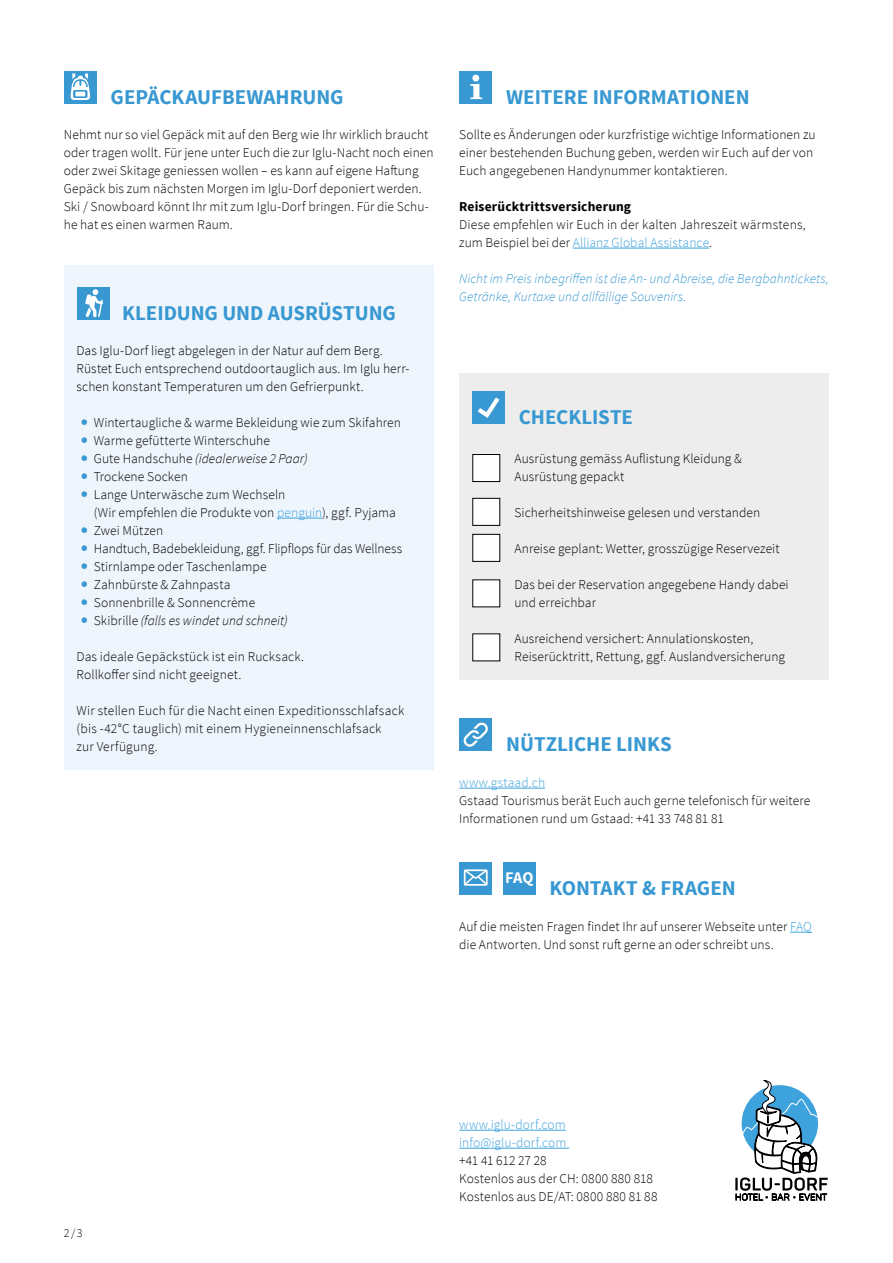
<style>
.page{position:relative;width:893px;height:1263px;background:#fff}
.page>*{position:absolute;margin:0;border:0;box-sizing:border-box;transform-origin:0 0}
.t1{font:700 30px "Source Sans Pro";color:#3898d2}
.t2{font:700 21px "Source Sans Pro";letter-spacing:-.005em;color:#3898d2}
.t3{font:700 16.2px "Source Sans Pro";color:#fff}
.t4{font:300 13.5px/18px "Source Sans Pro";letter-spacing:.005em;color:#000}
.t5{font:italic 300 13.5px/18px "Source Sans Pro";color:#3898d2}
.t6{font:italic 300 13.5px "Source Sans Pro";color:#000}
.t7{font:300 13.5px/18px "Source Sans Pro";letter-spacing:.005em;color:#3ea3dc}
.t8{font:700 13.5px "Source Sans Pro";letter-spacing:.01em;color:#000}
.t9{font:300 12px "Source Sans Pro";color:#000}
.s1{font-style:normal}
.s2{color:#3ea3dc}
</style>
<div class="page">
<div style="left:64px;top:265px;width:370px;height:504px;background:#eff5fc"></div>
<div style="left:64px;top:71px;width:33px;height:33px;background:#3898d2"></div>
<div style="left:459px;top:373px;width:370px;height:306px;background:#ededed"></div>
<hr style="left:459px;top:788px;width:86px;height:1px;background:#3ea3dc">
<svg style="left:790px;top:932px;width:22px;height:1px"></svg>
<hr style="left:459px;top:1130px;width:107px;height:1px;background:#3ea3dc">
<hr style="left:459px;top:1148px;width:110px;height:1px;background:#3ea3dc">
<div style="left:459px;top:718px;width:33px;height:33px;background:#3898d2"></div>
<svg style="left:463px;top:722px;width:25px;height:25px"></svg>
<div style="left:459px;top:862px;width:33px;height:33px;background:#3898d2"></div>
<svg style="left:464px;top:869px;width:24px;height:17px"></svg>
<div style="left:503px;top:862px;width:33px;height:33px;background:#3898d2"></div>
<div style="left:472px;top:391px;width:33px;height:33px;background:#3898d2"></div>
<svg style="left:478px;top:397px;width:21px;height:21px"></svg>
<div style="left:473px;top:454px;width:27px;height:28px;background:#fff"></div>
<div style="left:472px;top:454px;width:28px;height:28px;border:1px solid #000"></div>
<div style="left:473px;top:498px;width:27px;height:27px;background:#fff"></div>
<div style="left:472px;top:498px;width:28px;height:28px;border:1px solid #000"></div>
<div style="left:473px;top:534px;width:27px;height:27px;background:#fff"></div>
<div style="left:472px;top:534px;width:28px;height:28px;border:1px solid #000"></div>
<div style="left:473px;top:580px;width:27px;height:27px;background:#fff"></div>
<div style="left:473px;top:634px;width:27px;height:27px;background:#fff"></div>
<svg style="left:71px;top:73px;width:19px;height:27px"></svg>
<hr style="left:277px;top:518px;width:45px;height:1px;background:#3ea3dc">
<div style="left:77px;top:287px;width:32px;height:33px;background:#3898d2"></div>
<svg style="left:85px;top:289px;width:18px;height:29px"></svg>
<hr style="left:573px;top:248px;width:136px;height:1px;background:#3ea3dc">
<div style="left:459px;top:71px;width:33px;height:33px;background:#3898d2"></div>
<div style="left:472px;top:75px;width:7px;height:7px;background:#fff;border-radius:50%"></div>
<svg style="left:470px;top:84px;width:12px;height:15px"></svg>
<svg style="left:735px;top:1080px;width:93px;height:121px"></svg>
<h2 class="t2" style="left:111px;top:83px;width:235px">GEPÄCKAUFBEWAHRUNG</h2>
<p class="t4" style="left:64px;top:126px;width:371px">Nehmt nur so viel Gepäck mit auf den Berg wie Ihr wirklich braucht oder tragen wollt. Für jene unter Euch die zur Iglu-Nacht noch einen oder zwei Skitage geniessen wollen – es kann auf eigene Haftung Gepäck bis zum nächsten Morgen im Iglu-Dorf deponiert werden.<br>Ski / Snowboard könnt Ihr mit zum Iglu-Dorf bringen. Für die Schu&shy;he hat es einen warmen Raum.</p>
<h2 class="t2" style="left:122px;top:299px;width:275px">KLEIDUNG UND AUSRÜSTUNG</h2>
<p class="t4" style="left:77px;top:342px;width:334px">Das Iglu-Dorf liegt abgelegen in der Natur auf dem Berg.<br>Rüstet Euch entsprechend outdoortauglich aus. Im Iglu herr&shy;schen konstant Temperaturen um den Gefrierpunkt.</p>
<h1 class="t1" style="left:77px;top:402px;width:17px">∙</h1>
<p class="t4" style="left:94px;top:414px;width:309px">Wintertaugliche &amp; warme Bekleidung wie zum Skifahren</p>
<h1 class="t1" style="left:77px;top:420px;width:17px">∙</h1>
<p class="t4" style="left:94px;top:432px;width:178px">Warme gefütterte Winterschuhe</p>
<h1 class="t1" style="left:77px;top:438px;width:17px">∙</h1>
<p class="t6" style="left:94px;top:450px;width:215px"><span class="s1">Gute Handschuhe</span> (idealerweise 2 Paar)</p>
<h1 class="t1" style="left:77px;top:456px;width:17px">∙</h1>
<p class="t4" style="left:94px;top:468px;width:96px">Trockene Socken</p>
<h1 class="t1" style="left:77px;top:474px;width:17px">∙</h1>
<p class="t4" style="left:94px;top:486px;width:304px">Lange Unterwäsche zum Wechseln<br>(Wir empfehlen die Produkte von <span class="s2">penguin</span>), ggf. Pyjama</p>
<h1 class="t1" style="left:77px;top:510px;width:17px">∙</h1>
<p class="t4" style="left:94px;top:522px;width:71px">Zwei Mützen</p>
<h1 class="t1" style="left:77px;top:528px;width:17px">∙</h1>
<p class="t4" style="left:94px;top:540px;width:310px">Handtuch, Badebekleidung, ggf. Flipflops für das Wellness</p>
<h1 class="t1" style="left:77px;top:546px;width:17px">∙</h1>
<p class="t4" style="left:94px;top:558px;width:174px">Stirnlampe oder Taschenlampe</p>
<h1 class="t1" style="left:77px;top:564px;width:17px">∙</h1>
<p class="t4" style="left:94px;top:576px;width:138px">Zahnbürste &amp; Zahnpasta</p>
<h1 class="t1" style="left:77px;top:582px;width:17px">∙</h1>
<p class="t4" style="left:94px;top:594px;width:163px">Sonnenbrille &amp; Sonnencrème</p>
<h1 class="t1" style="left:77px;top:600px;width:17px">∙</h1>
<p class="t6" style="left:94px;top:612px;width:196px"><span class="s1">Skibrille</span> (falls es windet und schneit)</p>
<p class="t4" style="left:77px;top:648px;width:229px">Das ideale Gepäckstück ist ein Rucksack.<br>Rollkoffer sind nicht geeignet.</p>
<p class="t4" style="left:77px;top:702px;width:329px">Wir stellen Euch für die Nacht einen Expeditionsschlafsack (bis -42°C tauglich) mit einem Hygieneinnenschlafsack<br>zur Verfügung.</p>
<h2 class="t2" style="left:506px;top:83px;width:245px">WEITERE INFORMATIONEN</h2>
<p class="t4" style="left:459px;top:126px;width:358px">Sollte es Änderungen oder kurzfristige wichtige Informationen zu einer bestehenden Buchung geben, werden wir Euch auf der von<br>Euch angegebenen Handynummer kontaktieren.</p>
<p class="t8" style="left:459px;top:198px;width:173px">Reiserücktrittsversicherung</p>
<p class="t4" style="left:459px;top:216px;width:348px">Diese empfehlen wir Euch in der kalten Jahreszeit wärmstens, zum Beispiel bei der <span class="s2">Allianz Global Assistance</span>.</p>
<p class="t5" style="left:459px;top:270px;width:371px">Nicht im Preis inbegriffen ist die An- und Abreise, die Bergbahntickets,<br>Getränke, Kurtaxe und allfällige Souvenirs.</p>
<h2 class="t2" style="left:519px;top:404px;width:116px">CHECKLISTE</h2>
<p class="t4" style="left:514px;top:450px;width:229px">Ausrüstung gemäss Auflistung Kleidung &amp;<br>Ausrüstung gepackt</p>
<p class="t4" style="left:514px;top:504px;width:247px">Sicherheitshinweise gelesen und verstanden</p>
<p class="t4" style="left:514px;top:540px;width:267px">Anreise geplant: Wetter, grosszügige Reservezeit</p>
<p class="t4" style="left:514px;top:576px;width:276px">Das bei der Reservation angegebene Handy dabei und erreichbar</p>
<p class="t4" style="left:514px;top:630px;width:272px">Ausreichend versichert: Annulationskosten,<br>Reiserücktritt, Rettung, ggf. Auslandversicherung</p>
<h2 class="t2" style="left:506px;top:731px;width:167px">NÜTZLICHE LINKS</h2>
<p class="t7" style="left:459px;top:774px;width:87px">www.gstaad.ch</p>
<p class="t4" style="left:459px;top:792px;width:352px">Gstaad Tourismus berät Euch auch gerne telefonisch für weitere<br>Informationen rund um Gstaad: +41 33 748 81 81</p>
<p class="t3" style="left:505px;top:867px;width:30px">FAQ</p>
<h2 class="t2" style="left:549px;top:875px;width:188px">KONTAKT &amp; FRAGEN</h2>
<p class="t4" style="left:459px;top:918px;width:354px">Auf die meisten Fragen findet Ihr auf unserer Webseite unter <span class="s2">FAQ </span>die Antworten. Und sonst ruft gerne an oder schreibt uns.</p>
<p class="t9" style="left:64px;top:1226px;width:20px">2/3</p>
<p class="t7" style="left:459px;top:1116px;width:109px">www.iglu-dorf.com info@iglu-dorf.com</p>
<p class="t4" style="left:459px;top:1152px;width:200px">+41 41 612 27 28<br>Kostenlos aus der CH: 0800 880 818<br>Kostenlos aus DE/AT: 0800 880 81 88</p>
</div>
